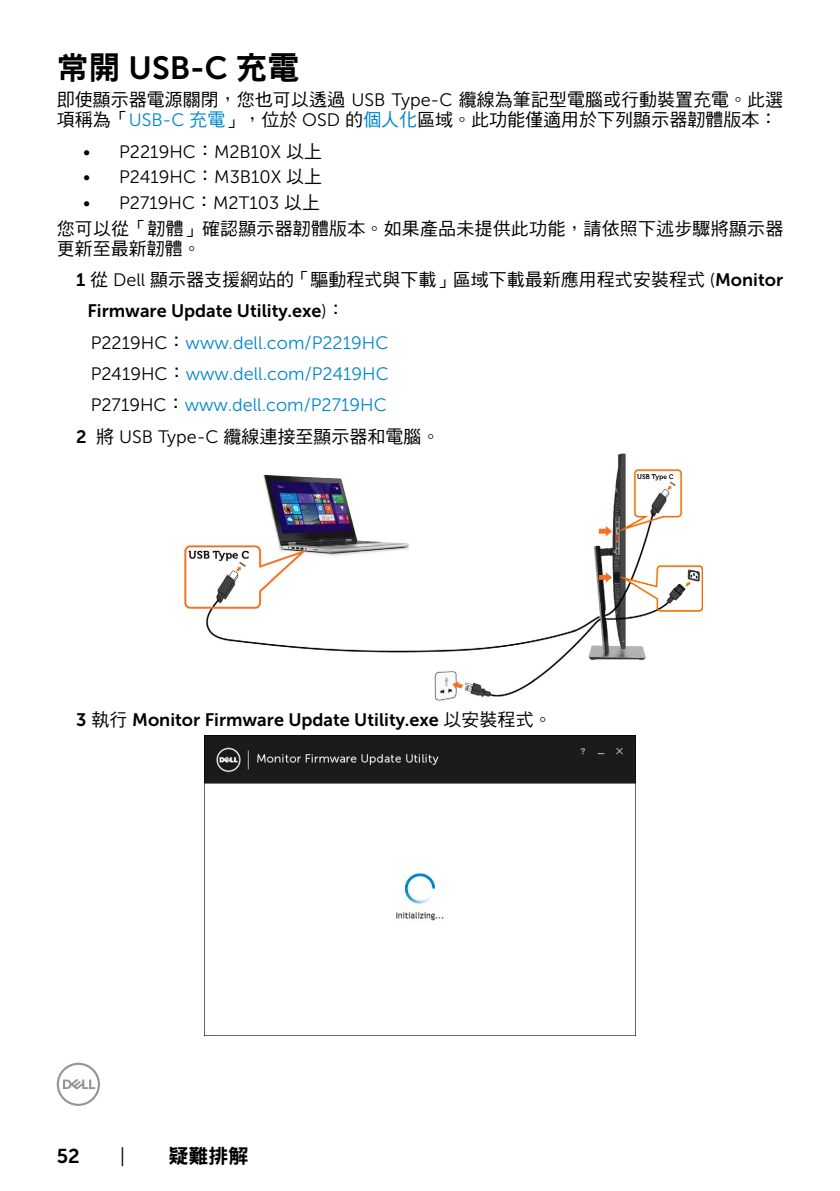
<style>
.page{position:relative;width:840px;height:1191px;background:#fff}
.page>*{position:absolute;margin:0;border:0;box-sizing:border-box;transform-origin:0 0}
.Head2{font:32px "Museo Sans For Dell 700";color:#000}
.t1{font:20px "DF Hei Std W9";color:#000}
.t2{font:20px "Museo Sans For Dell 700";color:#000}
.t3{font:20px "Museo Sans For Dell 300";color:#000}
.Paragraph{font:18px/20px "DF Hei Std W5";color:#000}
.Paragraph-2{font:18px "Museo Sans For Dell 300";color:#0087cb}
.Paragraph-3{font:18px "Museo Sans For Dell 700";color:#000}
.t4{font:18px "Museo Sans For Dell 300";color:#000}
.s1{font-family:"DF Hei Std W9"}
.s2{font-family:"Museo Sans For Dell 300"}
.s3{font-family:"Museo Sans For Dell 300";color:#0087cb}
.s4{color:#0087cb}
.s5{font-family:"DF Hei Std W5"}
.s6{font-family:"Museo Sans For Dell 700"}
.s7{color:#000}
.s8{font-family:"DF Hei Std W5";color:#000}
</style>
<div class="page">
<svg style="left:57px;top:1062px;width:43px;height:44px"></svg>
<img style="left:184px;top:453px;width:518px;height:248px">
<img style="left:204px;top:735px;width:431px;height:300px">
<p class="Head2" style="left:57px;top:51px;width:244px"><span class="s1">常開</span> USB-C <span class="s1">充電</span></p>
<p class="Paragraph" style="left:57px;top:89px;width:727px">即使顯示器電源關閉，您也可以透過 <span class="s2">USB Type-C</span> 纜線為筆記型電腦或行動裝置充電。此選項稱為「<span class="s3">USB-C</span> <span class="s4">充電</span>」，位於 <span class="s2">OSD</span> 的<span class="s4">個人化</span>區域。此功能僅適用於下列顯示器韌體版本：</p>
<p class="t4" style="left:83px;top:142px;width:240px">• P2219HC<span class="s5">：</span>M2B10X <span class="s5">以上</span></p>
<p class="t4" style="left:83px;top:167px;width:240px">• P2419HC<span class="s5">：</span>M3B10X <span class="s5">以上</span></p>
<p class="t4" style="left:83px;top:193px;width:238px">• P2719HC<span class="s5">：</span>M2T103 <span class="s5">以上</span></p>
<p class="Paragraph" style="left:57px;top:218px;width:727px">您可以從「韌體」確認顯示器韌體版本。如果產品未提供此功能，請依照下述步驟將顯示器更新至最新韌體。</p>
<p class="Paragraph" style="left:76px;top:269px;width:708px"><span class="s6">1</span> 從 <span class="s2">Dell</span> 顯示器支援網站的「驅動程式與下載」區域下載最新應用程式安裝程式 <span class="s2">(</span><span class="s6">Monitor</span></p>
<p class="Paragraph-3" style="left:87px;top:301px;width:259px">Firmware Update Utility.exe<span class="s2">)</span><span class="s5">：</span></p>
<p class="Paragraph-2" style="left:91px;top:333px;width:299px"><span class="s7">P2219HC</span><span class="s8">：</span>www.dell.com/P2219HC</p>
<p class="Paragraph-2" style="left:91px;top:364px;width:299px"><span class="s7">P2419HC</span><span class="s8">：</span>www.dell.com/P2419HC</p>
<p class="Paragraph-2" style="left:91px;top:395px;width:297px"><span class="s7">P2719HC</span><span class="s8">：</span>www.dell.com/P2719HC</p>
<p class="Paragraph" style="left:76px;top:426px;width:365px"><span class="s6">2</span> 將 <span class="s2">USB Type-C</span> 纜線連接至顯示器和電腦。</p>
<p class="Paragraph-3" style="left:76px;top:709px;width:477px">3 <span class="s5">執行</span> Monitor Firmware Update Utility.exe <span class="s5">以安裝程式。</span></p>
<p class="t2" style="left:57px;top:1144px;width:24px">52</p>
<p class="t3" style="left:120px;top:1145px;width:7px">|</p>
<p class="t1" style="left:168px;top:1144px;width:81px">疑難排解</p>
</div>
